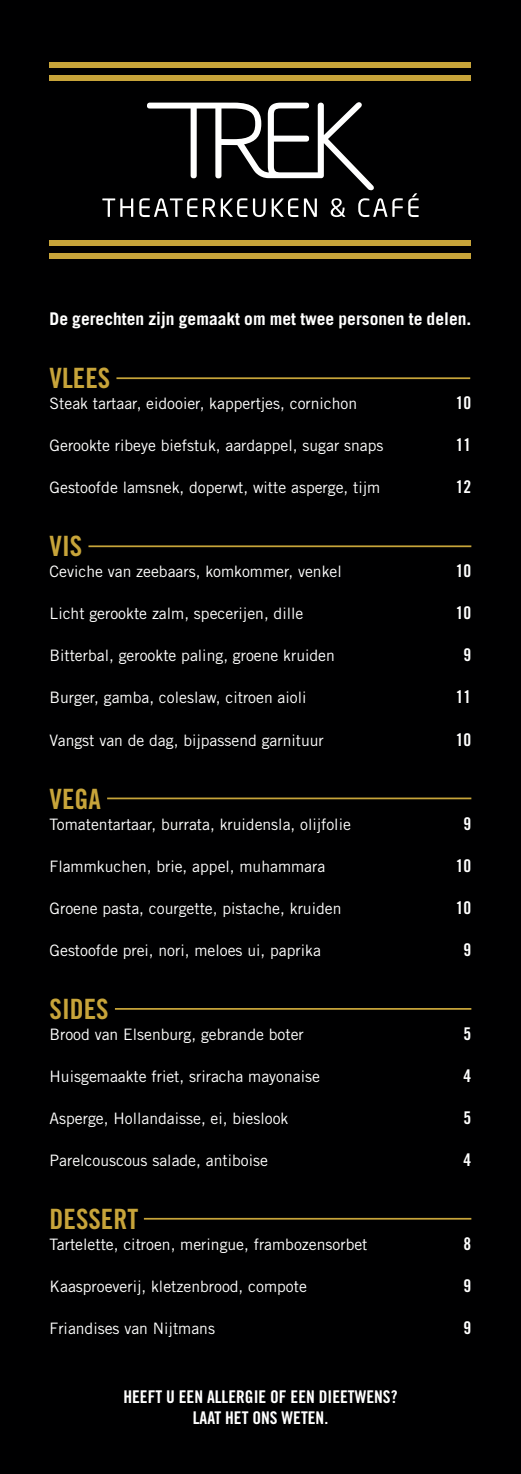
<style>
.page{position:relative;width:521px;height:1474px;background:#fff}
.page>*{position:absolute;margin:0;border:0;box-sizing:border-box;transform-origin:0 0}
.t1{font:28px "Trade Gothic LT Std Bd Cn 20";color:#c7a43a}
.t2{font:17.5px/21px "Trade Gothic LT Std Bd Cn 20";color:#fff;text-align:center}
.t3{font:700 17.5px "Trade Gothic LT Std";color:#fff}
.t4{font:15.75px "Trade Gothic LT Std";color:#fff}
</style>
<div class="page">
<div style="left:0;top:0;width:521px;height:1473px;background:#000001"></div>
<div style="left:50px;top:75px;width:421px;height:5px;background:#c7a43a"></div>
<div style="left:50px;top:240px;width:421px;height:6px;background:#c7a43a"></div>
<div style="left:50px;top:253px;width:421px;height:6px;background:#c7a43a"></div>
<div style="left:50px;top:62px;width:421px;height:5px;background:#c7a43a"></div>
<hr style="left:116px;top:377px;width:354px;height:2px;background:#c7a43a">
<hr style="left:88px;top:545px;width:383px;height:2px;background:#c7a43a">
<hr style="left:107px;top:797px;width:364px;height:2px;background:#c7a43a">
<hr style="left:115px;top:1008px;width:356px;height:1px;background:#c7a43a">
<hr style="left:144px;top:1217px;width:327px;height:2px;background:#c7a43a">
<svg style="left:102px;top:198px;width:31px;height:19px"></svg>
<svg style="left:139px;top:102px;width:280px;height:115px"></svg>
<p class="t3" style="left:50px;top:308px;width:423px">De gerechten zijn gemaakt om met twee personen te delen.</p>
<h1 class="t1" style="left:50px;top:361px;width:62px">VLEES</h1>
<p class="t4" style="left:50px;top:394px;width:309px">Steak tartaar, eidooier, kappertjes, cornichon</p>
<p class="t2" style="left:456px;top:392px;width:17px">10</p>
<p class="t4" style="left:50px;top:436px;width:335px">Gerookte ribeye biefstuk, aardappel, sugar snaps</p>
<p class="t2" style="left:456px;top:434px;width:17px">11</p>
<p class="t4" style="left:50px;top:478px;width:332px">Gestoofde lamsnek, doperwt, witte asperge, tijm</p>
<p class="t2" style="left:456px;top:476px;width:17px">12</p>
<h1 class="t1" style="left:50px;top:529px;width:34px">VIS</h1>
<p class="t4" style="left:50px;top:562px;width:294px">Ceviche van zeebaars, komkommer, venkel</p>
<p class="t2" style="left:456px;top:560px;width:17px">10</p>
<p class="t4" style="left:50px;top:604px;width:255px">Licht gerookte zalm, specerijen, dille</p>
<p class="t2" style="left:456px;top:602px;width:17px">10</p>
<p class="t4" style="left:50px;top:646px;width:287px">Bitterbal, gerookte paling, groene kruiden</p>
<p class="t2" style="left:463px;top:644px;width:9px">9</p>
<p class="t4" style="left:50px;top:688px;width:258px">Burger, gamba, coleslaw, citroen aioli</p>
<p class="t2" style="left:456px;top:686px;width:17px">11</p>
<p class="t4" style="left:50px;top:730px;width:276px">Vangst van de dag, bijpassend garnituur</p>
<p class="t2" style="left:456px;top:728px;width:17px">10</p>
<h1 class="t1" style="left:50px;top:781px;width:53px">VEGA</h1>
<p class="t4" style="left:50px;top:814px;width:303px">Tomatentartaar, burrata, kruidensla, olijfolie</p>
<p class="t2" style="left:463px;top:812px;width:9px">9</p>
<p class="t4" style="left:50px;top:856px;width:277px">Flammkuchen, brie, appel, muhammara</p>
<p class="t2" style="left:456px;top:854px;width:17px">10</p>
<p class="t4" style="left:50px;top:898px;width:293px">Groene pasta, courgette, pistache, kruiden</p>
<p class="t2" style="left:456px;top:896px;width:17px">10</p>
<p class="t4" style="left:50px;top:940px;width:273px">Gestoofde prei, nori, meloes ui, paprika</p>
<p class="t2" style="left:463px;top:938px;width:9px">9</p>
<h1 class="t1" style="left:50px;top:991px;width:61px">SIDES</h1>
<p class="t4" style="left:50px;top:1024px;width:256px">Brood van Elsenburg, gebrande boter</p>
<p class="t2" style="left:463px;top:1022px;width:9px">5</p>
<p class="t4" style="left:50px;top:1066px;width:272px">Huisgemaakte friet, sriracha mayonaise</p>
<p class="t2" style="left:463px;top:1064px;width:9px">4</p>
<p class="t4" style="left:50px;top:1108px;width:240px">Asperge, Hollandaisse, ei, bieslook</p>
<p class="t2" style="left:463px;top:1106px;width:9px">5</p>
<p class="t4" style="left:50px;top:1150px;width:220px">Parelcouscous salade, antiboise</p>
<p class="t2" style="left:463px;top:1148px;width:9px">4</p>
<h1 class="t1" style="left:50px;top:1201px;width:90px">DESSERT</h1>
<p class="t4" style="left:50px;top:1234px;width:319px">Tartelette, citroen, meringue, frambozensorbet</p>
<p class="t2" style="left:463px;top:1232px;width:9px">8</p>
<p class="t4" style="left:50px;top:1276px;width:259px">Kaasproeverij, kletzenbrood, compote</p>
<p class="t2" style="left:463px;top:1274px;width:9px">9</p>
<p class="t4" style="left:50px;top:1318px;width:167px">Friandises van Nijtmans</p>
<p class="t2" style="left:463px;top:1316px;width:9px">9</p>
<p class="t2" style="left:123px;top:1386px;width:276px">HEEFT U EEN ALLERGIE OF EEN DIEETWENS?<br>LAAT HET ONS WETEN.</p>
</div>
